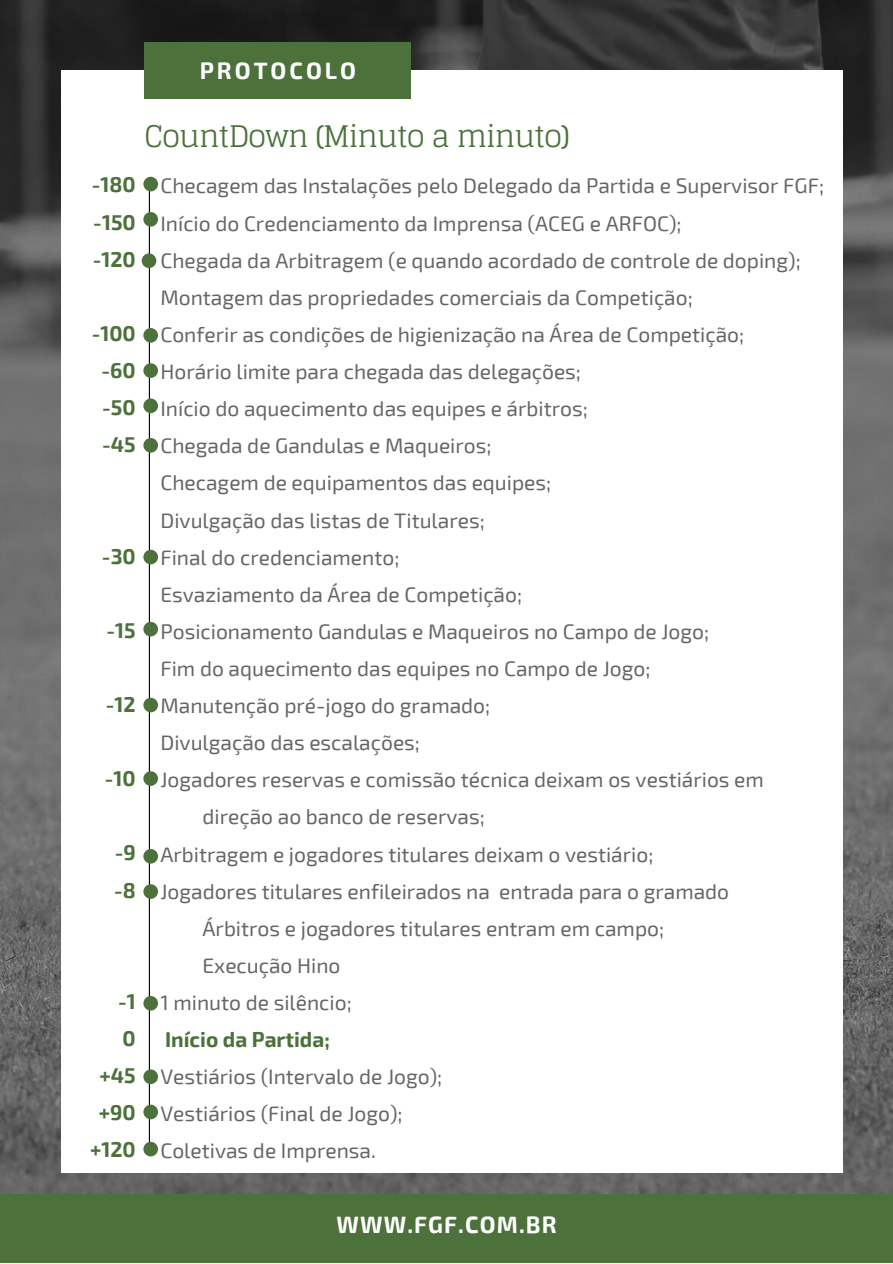
<style>
.page{position:relative;width:893px;height:1264px;background:#fff}
.page>*{position:absolute;margin:0;border:0;box-sizing:border-box;transform-origin:0 0}
.t1{font:29.7px "Glegoo";letter-spacing:-.03em;color:#4c713b}
.t2{font:700 23.1px "Exo 2";letter-spacing:.05em;color:#fff}
.t3{font:700 23.1px "Exo 2";letter-spacing:.13em;color:#fff}
.t4{font:21px/37px "Exo 2";color:#666}
.t5{font:700 21px/37px "Exo 2";color:#4c713b;text-align:justify}
</style>
<div class="page">
<img style="left:0;top:0;width:892px;height:1194px">
<div style="left:61px;top:71px;width:782px;height:1101px;background:#fff"></div>
<div style="left:144px;top:42px;width:267px;height:57px;background:#4c713b"></div>
<div style="left:0;top:1194px;width:892px;height:68px;background:#4c713b"></div>
<hr style="left:149px;top:177px;width:1px;height:970px;background:#000">
<div style="left:143px;top:177px;width:15px;height:14px;background:#4c713b;border-radius:50%"></div>
<div style="left:143px;top:212px;width:15px;height:15px;background:#4c713b;border-radius:50%"></div>
<div style="left:143px;top:328px;width:15px;height:14px;background:#4c713b;border-radius:50%"></div>
<div style="left:143px;top:363px;width:15px;height:15px;background:#4c713b;border-radius:50%"></div>
<div style="left:143px;top:398px;width:15px;height:15px;background:#4c713b;border-radius:50%"></div>
<div style="left:143px;top:438px;width:15px;height:14px;background:#4c713b;border-radius:50%"></div>
<div style="left:143px;top:549px;width:15px;height:15px;background:#4c713b;border-radius:50%"></div>
<div style="left:143px;top:622px;width:15px;height:14px;background:#4c713b;border-radius:50%"></div>
<div style="left:143px;top:697px;width:15px;height:15px;background:#4c713b;border-radius:50%"></div>
<div style="left:143px;top:771px;width:15px;height:14px;background:#4c713b;border-radius:50%"></div>
<div style="left:143px;top:849px;width:15px;height:14px;background:#4c713b;border-radius:50%"></div>
<div style="left:143px;top:884px;width:15px;height:14px;background:#4c713b;border-radius:50%"></div>
<div style="left:143px;top:995px;width:15px;height:15px;background:#4c713b;border-radius:50%"></div>
<div style="left:143px;top:1069px;width:15px;height:15px;background:#4c713b;border-radius:50%"></div>
<div style="left:143px;top:1104px;width:15px;height:15px;background:#4c713b;border-radius:50%"></div>
<div style="left:143px;top:1141px;width:15px;height:15px;background:#4c713b;border-radius:50%"></div>
<div style="left:142px;top:253px;width:14px;height:15px;background:#4c713b;border-radius:50%"></div>
<p class="t3" style="left:200px;top:56px;width:158px">PROTOCOLO</p>
<h1 class="t1" style="left:144px;top:119px;width:427px">CountDown (Minuto a minuto)</h1>
<p class="t5" style="left:92px;top:165px;width:45px">-180 -150 -120</p>
<p class="t5" style="left:92px;top:314px;width:46px;text-align:center">-100 -60 -50 -45</p>
<p class="t5" style="left:102px;top:536px;width:35px">-30</p>
<p class="t5" style="left:106px;top:610px;width:31px">-15</p>
<p class="t5" style="left:106px;top:685px;width:31px">-12</p>
<p class="t5" style="left:105px;top:759px;width:32px">-10</p>
<p class="t5" style="left:114px;top:833px;width:23px">-9 -8</p>
<p class="t5" style="left:90px;top:981px;width:47px;text-align:right">-1<br>0 +45 +90 +120</p>
<p class="t4" style="left:160px;top:166px;width:665px">Checagem das Instalações pelo Delegado da Partida e Supervisor FGF;</p>
<p class="t4" style="left:160px;top:204px;width:522px">Início do Credenciamento da Imprensa (ACEG e ARFOC);</p>
<p class="t4" style="left:160px;top:241px;width:641px">Chegada da Arbitragem (e quando acordado de controle de doping);</p>
<p class="t4" style="left:160px;top:278px;width:533px">Montagem das propriedades comerciais da Competição;</p>
<p class="t4" style="left:160px;top:315px;width:585px">Conferir as condições de higienização na Área de Competição;</p>
<p class="t4" style="left:160px;top:352px;width:422px">Horário limite para chegada das delegações;</p>
<p class="t4" style="left:160px;top:389px;width:429px">Início do aquecimento das equipes e árbitros;</p>
<p class="t4" style="left:160px;top:426px;width:332px">Chegada de Gandulas e Maqueiros;</p>
<p class="t4" style="left:160px;top:463px;width:392px">Checagem de equipamentos das equipes;</p>
<p class="t4" style="left:160px;top:500px;width:326px">Divulgação das listas de Titulares;</p>
<p class="t4" style="left:160px;top:537px;width:240px">Final do credenciamento;</p>
<p class="t4" style="left:160px;top:575px;width:363px">Esvaziamento da Área de Competição;</p>
<p class="t4" style="left:160px;top:612px;width:550px">Posicionamento Gandulas e Maqueiros no Campo de Jogo;</p>
<p class="t4" style="left:160px;top:649px;width:491px">Fim do aquecimento das equipes no Campo de Jogo;</p>
<p class="t4" style="left:160px;top:686px;width:331px">Manutenção pré-jogo do gramado;</p>
<p class="t4" style="left:160px;top:723px;width:261px">Divulgação das escalações;</p>
<p class="t4" style="left:160px;top:760px;width:605px">Jogadores reservas e comissão técnica deixam os vestiários em</p>
<p class="t4" style="left:202px;top:797px;width:284px">direção ao banco de reservas;</p>
<p class="t4" style="left:160px;top:834px;width:494px">Arbitragem e jogadores titulares deixam o vestiário;</p>
<p class="t4" style="left:160px;top:871px;width:570px">Jogadores titulares enfileirados na entrada para o gramado</p>
<p class="t4" style="left:202px;top:908px;width:463px">Árbitros e jogadores titulares entram em campo;</p>
<p class="t4" style="left:202px;top:945px;width:139px">Execução Hino</p>
<p class="t4" style="left:160px;top:983px;width:193px">1 minuto de silêncio;</p>
<p class="t5" style="left:165px;top:1019px;width:166px">Início da Partida;</p>
<p class="t4" style="left:160px;top:1057px;width:283px">Vestiários (Intervalo de Jogo);<br>Vestiários (Final de Jogo);<br>Coletivas de Imprensa.</p>
<p class="t2" style="left:336px;top:1209px;width:222px">WWW.FGF.COM.BR</p>
</div>
